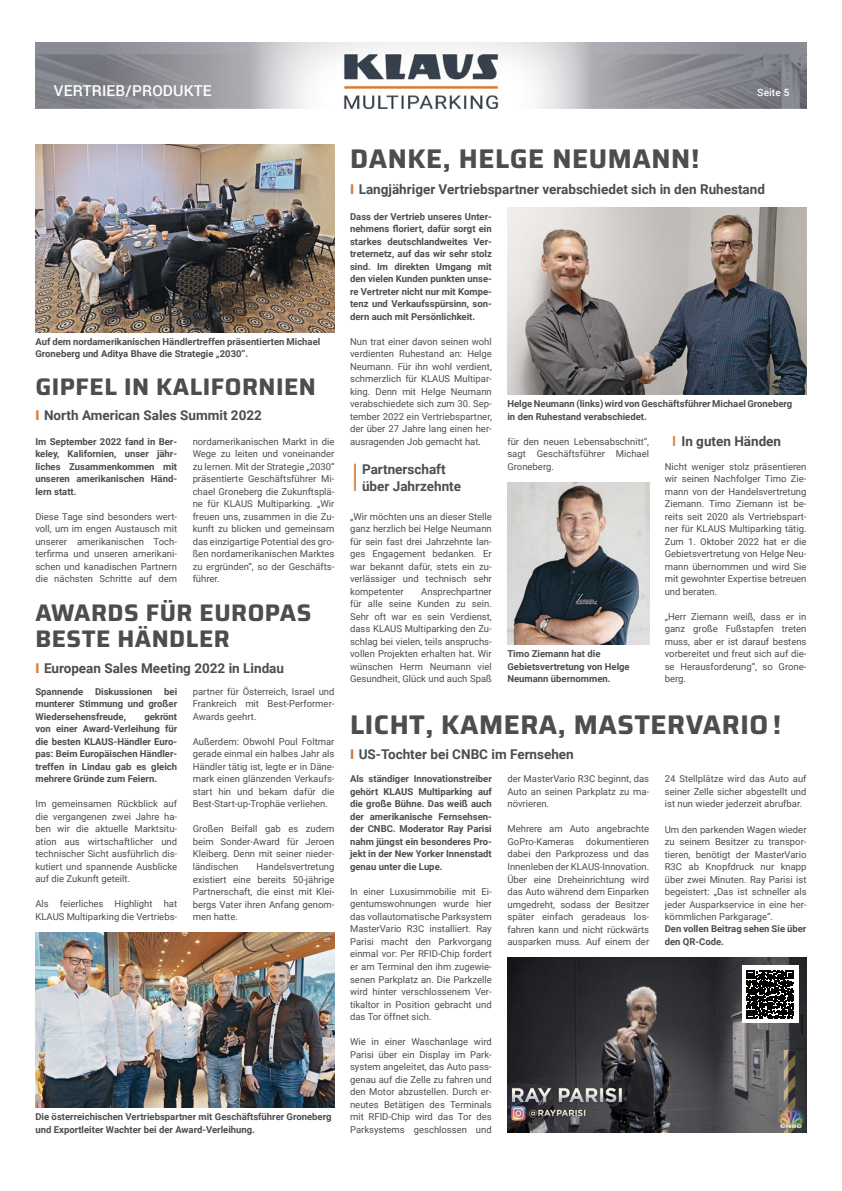
<style>
.page{position:relative;width:842px;height:1191px;background:#fff}
.page>*{position:absolute;margin:0;border:0;box-sizing:border-box;transform-origin:0 0}
.t1{font:36.4px "Roboto";color:#dc7935;scale:.55 1}
.t2{font:700 27px "Saira";letter-spacing:.02em;color:#4c4d4e}
.t3{font:700 24px/26px "Saira";letter-spacing:.02em;color:#4c4d4e}
.t4{font:500 15px "Roboto";letter-spacing:.01em;color:#fff}
.t5{font:700 13.5px/17px "Roboto";color:#4c4d4e}
.t6{font:500 10px "Roboto";letter-spacing:.01em;color:#fff}
.t7{font:9.5px/12.5px "Roboto";color:#4c4d4e;text-align:justify}
.t8{font:700 9.5px/12.5px "Roboto";color:#4c4d4e;text-align:justify}
.s1{font-weight:900;color:#dc7935}
.s2{color:#dc7935}
</style>
<div class="page">
<img style="left:35px;top:43px;width:771px;height:65px">
<img style="left:35px;top:932px;width:300px;height:175px">
<img style="left:507px;top:207px;width:299px;height:188px">
<img style="left:507px;top:482px;width:142px;height:163px">
<img style="left:35px;top:145px;width:299px;height:187px">
<img style="left:507px;top:957px;width:299px;height:175px">
<div style="left:742px;top:966px;width:56px;height:57px;background:#fff"></div>
<svg style="left:746px;top:970px;width:48px;height:48px"></svg>
<h3 class="t4" style="left:54px;top:80px;width:159px">VERTRIEB/PRODUKTE</h3>
<p class="t6" style="left:757px;top:85px;width:34px">Seite 5</p>
<p class="t8" style="left:35px;top:335px;width:286px">Auf dem nordamerikanischen Händlertreffen präsentierten Michael<br>Groneberg und Aditya Bhave die Strategie „2030“.</p>
<h3 class="t3" style="left:35px;top:372px;width:282px">GIPFEL IN KALIFORNIEN</h3>
<h3 class="t5" style="left:35px;top:406px;width:228px"><span class="s1">I</span> North American Sales Summit 2022</h3>
<p class="t8" style="left:35px;top:435px;width:143px">Im September 2022 fand in Ber&shy;keley, Kalifornien, unser jähr&shy;liches Zusammenkommen mit unseren amerikanischen Händ&shy;lern statt.</p>
<p class="t7" style="left:35px;top:510px;width:143px">Diese Tage sind besonders wert&shy;voll, um im engen Austausch mit unserer amerikanischen Toch&shy;terfirma und unseren amerikani&shy;schen und kanadischen Partnern die nächsten Schritte auf dem</p>
<p class="t7" style="left:193px;top:435px;width:143px">nordamerikanischen Markt in die Wege zu leiten und voneinander zu lernen. Mit der Strategie „2030“ präsentierte Geschäftsführer Mi&shy;chael Groneberg die Zukunftsplä&shy;ne für KLAUS Multiparking. „Wir freuen uns, zusammen in die Zu&shy;kunft zu blicken und gemeinsam das einzigartige Potential des gro&shy;ßen nordamerikanischen Marktes zu ergründen“, so der Geschäfts&shy;führer.</p>
<h3 class="t3" style="left:35px;top:598px;width:278px">AWARDS FÜR EUROPAS<br>BESTE HÄNDLER</h3>
<h3 class="t5" style="left:35px;top:659px;width:250px"><span class="s1">I</span> European Sales Meeting 2022 in Lindau</h3>
<p class="t8" style="left:35px;top:685px;width:143px">Spannende Diskussionen bei munterer Stimmung und großer Wiedersehensfreude,</p>
<p class="t8" style="left:35px;top:710px;width:143px;text-indent:109px">gekrönt von einer Award-Verleihung für die besten KLAUS-Händler Euro&shy;pas: Beim Europäischen Händler&shy;treffen in Lindau gab es gleich mehrere Gründe zum Feiern.</p>
<p class="t7" style="left:35px;top:797px;width:143px">Im gemeinsamen Rückblick auf die vergangenen zwei Jahre ha&shy;ben wir die aktuelle Marktsitu&shy;ation aus wirtschaftlicher und technischer Sicht ausführlich dis&shy;kutiert und spannende Ausblicke auf die Zukunft geteilt.</p>
<p class="t7" style="left:35px;top:897px;width:143px">Als feierliches Highlight hat<br>KLAUS Multiparking die Vertriebs-</p>
<p class="t7" style="left:193px;top:685px;width:143px">partner für Österreich, Israel und Frankreich mit Best-Performer-Awards geehrt.</p>
<p class="t7" style="left:193px;top:735px;width:143px">Außerdem: Obwohl Poul Foltmar gerade einmal ein halbes Jahr als Händler tätig ist, legte er in Däne&shy;mark einen glänzenden Verkaufs&shy;start hin und bekam dafür die Best-Start-up-Trophäe verliehen.</p>
<p class="t7" style="left:193px;top:822px;width:143px">Großen Beifall gab es zudem beim Sonder-Award für Jeroen Kleiberg. Denn mit seiner nieder&shy;ländischen</p>
<p class="t7" style="left:193px;top:860px;width:143px;text-indent:64px">Handelsvertretung existiert eine bereits 50-jährige Partnerschaft, die einst mit Klei&shy;bergs Vater ihren Anfang genom&shy;men hatte.</p>
<p class="t8" style="left:35px;top:1110px;width:298px">Die österreichischen Vertriebspartner mit Geschäftsführer Groneberg und Exportleiter Wachter bei der Award-Verleihung.</p>
<h2 class="t2" style="left:350px;top:137px;width:351px">DANKE, HELGE NEUMANN!</h2>
<h3 class="t5" style="left:350px;top:180px;width:416px"><span class="s1">I</span> Langjähriger Vertriebspartner verabschiedet sich in den Ruhestand</h3>
<p class="t8" style="left:350px;top:210px;width:143px">Dass der Vertrieb unseres Unter&shy;nehmens floriert, dafür sorgt ein starkes deutschlandweites Ver&shy;treternetz, auf das wir sehr stolz sind. Im direkten Umgang mit den vielen Kunden punkten unse&shy;re Vertreter nicht nur mit Kompe&shy;tenz und Verkaufsspürsinn, son&shy;dern auch mit Persönlichkeit.</p>
<p class="t7" style="left:350px;top:335px;width:143px">Nun trat einer davon seinen wohl verdienten Ruhestand an: Helge Neumann. Für ihn wohl verdient, schmerzlich für KLAUS Multipar&shy;king. Denn mit Helge Neumann verabschiedete sich zum 30. Sep&shy;tember 2022 ein Vertriebspartner, der über 27 Jahre lang einen her&shy;ausragenden Job gemacht hat.</p>
<h1 class="t1" style="left:353px;top:453px;width:10px">l</h1>
<h3 class="t5" style="left:362px;top:460px;width:101px">Partnerschaft über Jahrzehnte</h3>
<p class="t7" style="left:350px;top:510px;width:143px">„Wir möchten uns an dieser Stelle ganz herzlich bei Helge Neumann für sein fast drei Jahrzehnte lan&shy;ges Engagement bedanken. Er war bekannt dafür, stets ein zu&shy;verlässiger und technisch sehr kompetenter</p>
<p class="t7" style="left:350px;top:585px;width:143px;text-indent:71px">Ansprechpartner für alle seine Kunden zu sein.<br>Sehr oft war es sein Verdienst, dass KLAUS Multiparking den Zu&shy;schlag bei vielen, teils anspruchs&shy;vollen Projekten erhalten hat. Wir wünschen Herrn Neumann viel Gesundheit, Glück und auch Spaß</p>
<p class="t8" style="left:507px;top:397px;width:286px">Helge Neumann (links) wird vonGeschäftsführer Michael -Groneberg in den Ruhestand verabschiedet.</p>
<p class="t7" style="left:507px;top:435px;width:143px">für den neuen Lebensabschnitt“, sagt Geschäftsführer Michael Groneberg.</p>
<h3 class="t5" style="left:672px;top:432px;width:110px"><span class="s2">l</span> In guten Händen</h3>
<p class="t7" style="left:665px;top:460px;width:143px">Nicht weniger stolz präsentieren wir seinen Nachfolger Timo Zie&shy;mann von der Handelsvertretung Ziemann. Timo Ziemann ist be&shy;reits seit 2020 als Vertriebspart&shy;ner für KLAUS Multiparking tätig.<br>Zum 1. Oktober 2022 hat er die Gebietsvertretung von Helge Neu&shy;mann übernommen und wird Sie mit gewohnter Expertise betreuen und beraten.</p>
<p class="t7" style="left:665px;top:610px;width:143px">„Herr Ziemann weiß, dass er in ganz große Fußstapfen treten muss, aber er ist darauf bestens vorbereitet und freut sich auf die&shy;se Herausforderung“, so Grone&shy;berg.</p>
<p class="t8" style="left:507px;top:647px;width:124px;text-align:left">Timo Ziemann hat die<br>Gebietsvertretung von Helge<br>Neumann übernommen.</p>
<h2 class="t2" style="left:350px;top:702px;width:433px">LICHT, KAMERA, MASTERVARIO !</h2>
<h3 class="t5" style="left:350px;top:745px;width:225px"><span class="s1">I</span> US-Tochter bei CNBC im Fernsehen</h3>
<p class="t8" style="left:350px;top:772px;width:143px">Als ständiger Innovationstreiber gehört KLAUS Multiparking auf die große Bühne. Das weiß auch der amerikanische Fernsehsen&shy;der CNBC. Moderator Ray -Parisi nahm jüngst ein besonderes Pro&shy;jekt in der New Yorker Innenstadt genau unter die Lupe.</p>
<p class="t7" style="left:350px;top:885px;width:143px">In einer Luxusimmobilie mit Ei&shy;gentumswohnungen wurde hier das vollautomatische Parksystem MasterVario R3C installiert. Ray Parisi macht den Parkvorgang einmal vor: Per RFID-Chip fordert er am Terminal den ihm zugewie&shy;senen Parkplatz an. Die Parkzelle wird hinter verschlossenem Ver&shy;tikaltor in Position gebracht und das Tor öffnet sich.</p>
<p class="t7" style="left:350px;top:1035px;width:143px">Wie in einer Waschanlage wird Parisi über ein Display im Park&shy;system angeleitet, das Auto pass&shy;genau auf die Zelle zu fahren und den Motor abzustellen. Durch er&shy;neutes Betätigen des Terminals mit RFID-Chip wird das Tor des Parksystems geschlossen und</p>
<p class="t7" style="left:665px;top:772px;width:143px">24 Stellplätze wird das Auto auf seiner Zelle sicher abgestellt und ist nun wieder jederzeit abrufbar.</p>
<p class="t7" style="left:665px;top:822px;width:143px">Um den parkenden Wagen wieder zu seinem Besitzer zu transpor&shy;tieren, benötigt der MasterVario R3C ab Knopfdruck nur knapp über zwei Minuten. Ray Parisi ist begeistert: „Das ist schneller als jeder Ausparkservice in eine her&shy;kömmlichen Parkgarage“.</p>
<p class="t8" style="left:665px;top:922px;width:143px">Den vollen Beitrag sehen Sie über den QR-Code.</p>
<p class="t7" style="left:507px;top:772px;width:143px">der MasterVario R3C beginnt, das Auto an seinen Parkplatz zu ma&shy;növrieren.</p>
<p class="t7" style="left:507px;top:822px;width:143px">Mehrere am Auto angebrachte GoPro-Kameras dokumentieren dabei den Parkprozess und das Innenleben der KLAUS-Innovation.<br>Über eine Dreheinrichtung wird das Auto während dem Einparken umgedreht, sodass der Besitzer später einfach geradeaus los&shy;fahren kann und nicht rückwärts ausparken muss. Auf einem der</p>
</div>
